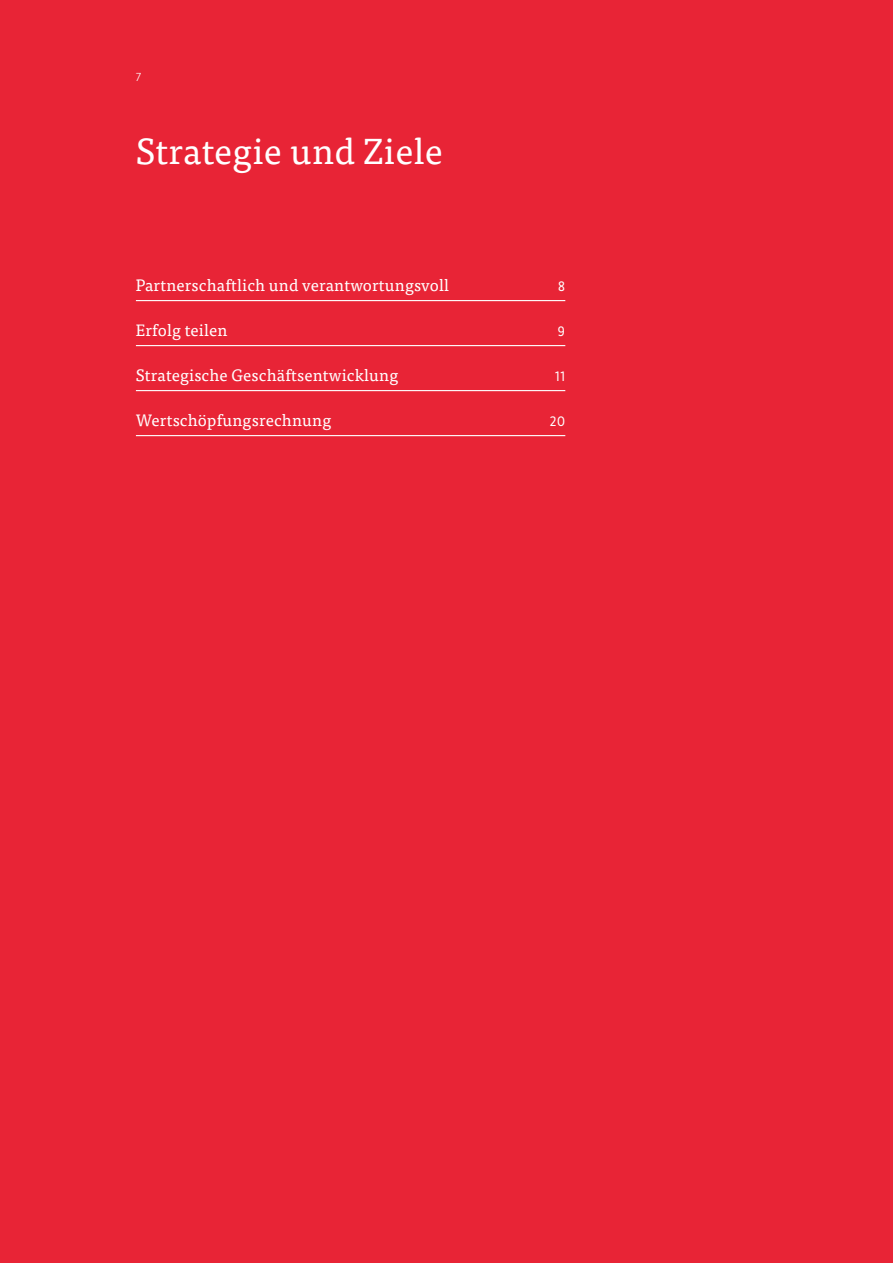
<style>
.page{position:relative;width:893px;height:1263px;background:#e82436}
.page>*{position:absolute;margin:0;border:0;box-sizing:border-box;transform-origin:0 0}
.T3_Kapiteltitel{font:36.15px "Tisa Pro";letter-spacing:.01em;color:#fff}
.T5-Lu_Titel_Linie{font:16.5px "Tisa Pro";letter-spacing:.01em;color:#fff}
.T5-Lu_Titel_Linie-2{font:13.8px "Mobiliar Realist";color:#fff}
.KT_Kleintext{font:300 11.7px "Mobiliar Realist";color:#fff}
</style>
<div class="page">
<hr style="left:136px;top:300px;width:429px;height:1px;background:#fff">
<hr style="left:136px;top:345px;width:429px;height:1px;background:#fff">
<hr style="left:136px;top:390px;width:429px;height:1px;background:#fff">
<hr style="left:136px;top:435px;width:429px;height:1px;background:#fff">
<p class="KT_Kleintext" style="left:136px;top:71px;width:7px">7</p>
<p class="T3_Kapiteltitel" style="left:136px;top:125px;width:309px">Strategie und Ziele</p>
<p class="T5-Lu_Titel_Linie" style="left:136px;top:273px;width:315px">Partnerschaftlich und verantwortungsvoll</p>
<p class="T5-Lu_Titel_Linie-2" style="left:558px;top:279px;width:8px">8</p>
<p class="T5-Lu_Titel_Linie" style="left:136px;top:318px;width:93px">Erfolg teilen</p>
<p class="T5-Lu_Titel_Linie-2" style="left:558px;top:324px;width:9px">9</p>
<p class="T5-Lu_Titel_Linie" style="left:136px;top:363px;width:264px">Strategische Geschäftsentwicklung</p>
<p class="T5-Lu_Titel_Linie-2" style="left:555px;top:369px;width:11px">11</p>
<p class="T5-Lu_Titel_Linie" style="left:136px;top:408px;width:197px">Wertschöpfungsrechnung</p>
<p class="T5-Lu_Titel_Linie-2" style="left:550px;top:414px;width:17px">20</p>
</div>
